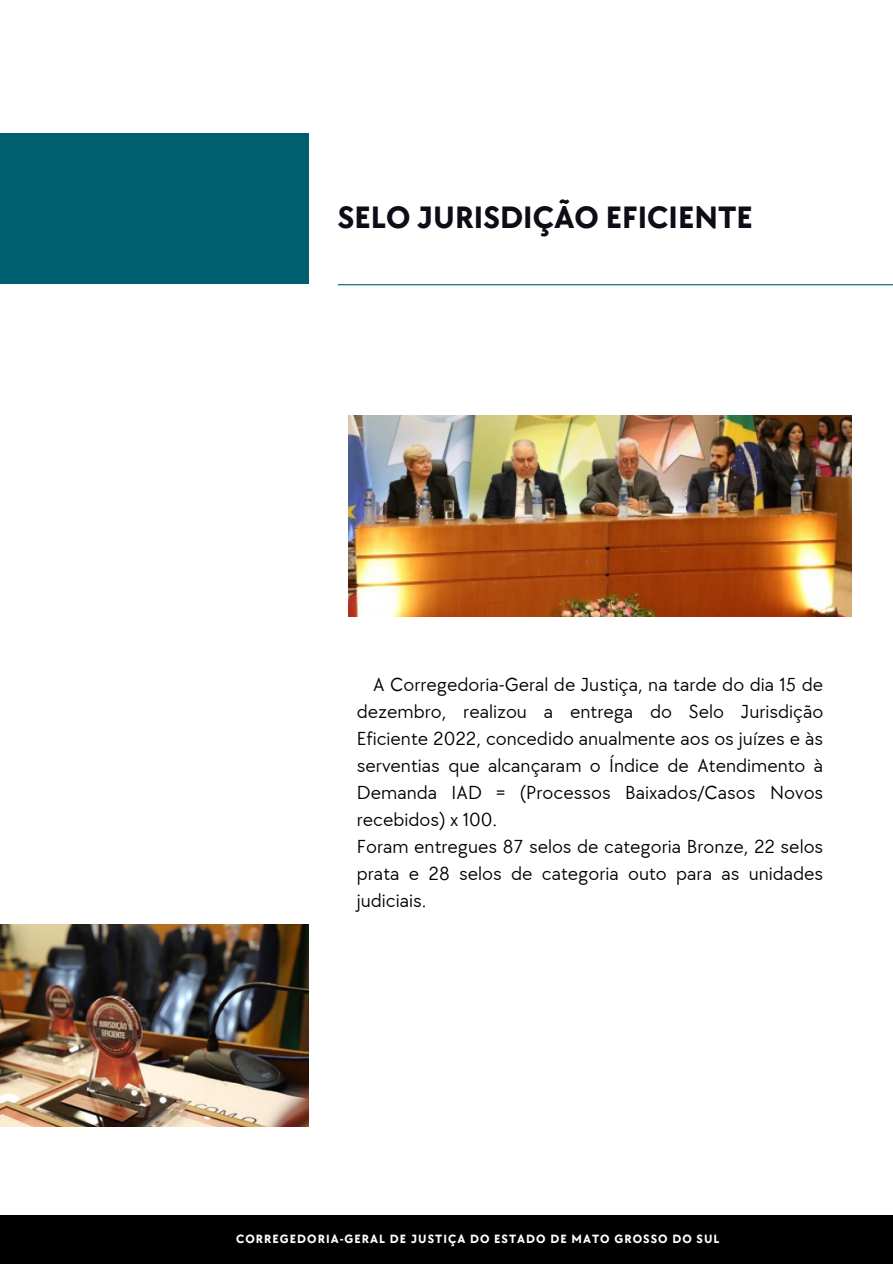
<style>
.page{position:relative;width:893px;height:1264px;background:#fff}
.page>*{position:absolute;margin:0;border:0;box-sizing:border-box;transform-origin:0 0}
.t1{font:700 31.95px "TT Chocolates";color:#0c0d16}
.t2{font:19.5px/27px "TT Chocolates";color:#000;text-align:justify}
.t3{font:700 12.45px "TT Chocolates";letter-spacing:.08em;color:#fff}
</style>
<div class="page">
<div style="left:0;top:1215px;width:892px;height:48px;background:#000"></div>
<hr style="left:338px;top:284px;width:554px;height:1px;background:#005f6f">
<div style="left:0;top:133px;width:309px;height:151px;background:#005f6f"></div>
<img style="left:348px;top:415px;width:503px;height:201px">
<img style="left:0;top:924px;width:309px;height:202px">
<p class="t1" style="left:338px;top:199px;width:416px">SELO JURISDIÇÃO EFICIENTE</p>
<p class="t2" style="left:357px;top:671px;width:468px;text-indent:16px">A Corregedoria-Geral de Justiça, na tarde do dia 15 de dezembro, realizou a entrega do Selo Jurisdição Eficiente 2022, concedido anualmente aos os juízes e às serventias que alcançaram o Índice de Atendimento à Demanda IAD = (Processos Baixados/Casos Novos recebidos) x 100.</p>
<p class="t2" style="left:357px;top:833px;width:468px">Foram entregues 87 selos de categoria Bronze, 22 selos prata e 28 selos de categoria outo para as unidades judiciais.</p>
<p class="t3" style="left:236px;top:1231px;width:485px">CORREGEDORIA-GERAL DE JUSTIÇA DO ESTADO DE MATO GROSSO DO SUL</p>
</div>
